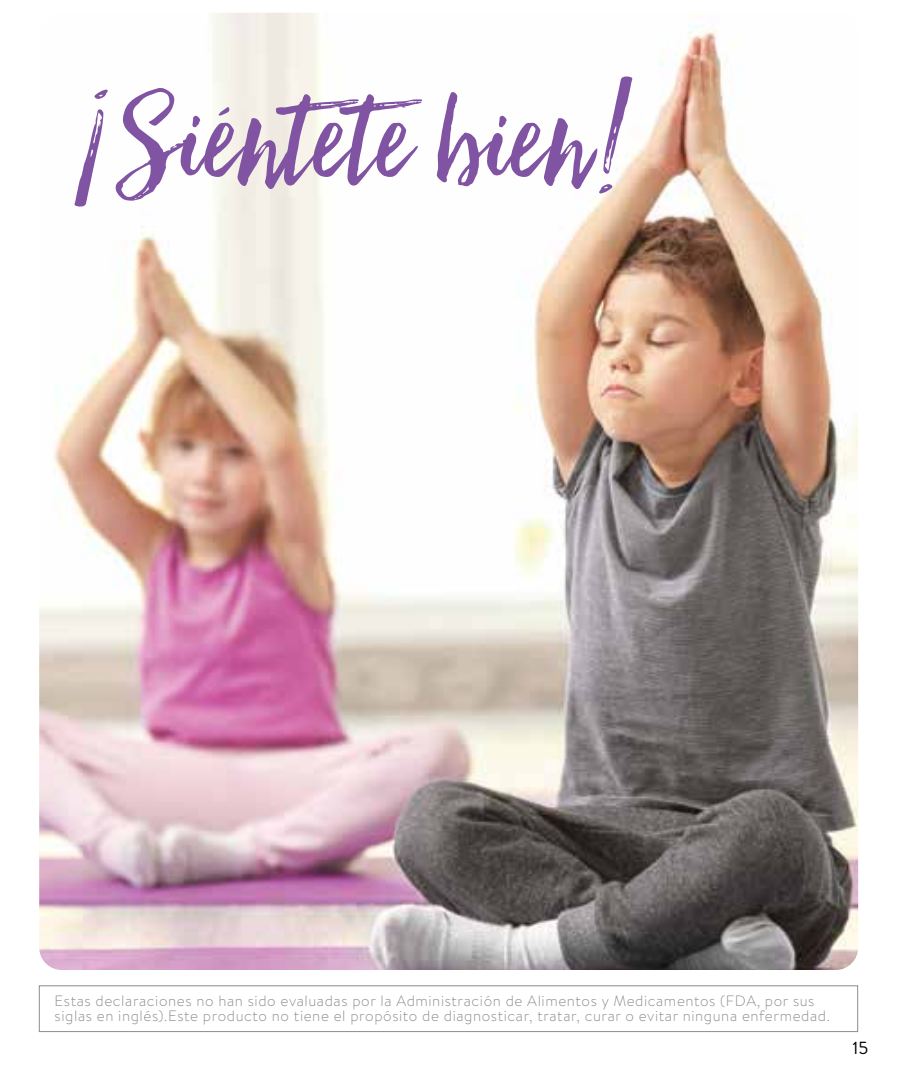
<style>
.page{position:relative;width:900px;height:1080px;background:#fff}
.page>*{position:absolute;margin:0;border:0;box-sizing:border-box;transform-origin:0 0}
.t1{font:167px "Hello Beautiful";color:#8054a2}
.t2{font:17.5px "Brandon Text";color:#000}
.t3{font:300 15px/15px "Brandon Text";letter-spacing:.04em;color:#8a8c8e}
</style>
<div class="page">
<img style="left:39px;top:13px;width:819px;height:957px">
<div style="left:39px;top:986px;width:819px;height:46px;border:1px solid #8a8c8e"></div>
<h1 class="t1" style="left:116px;top:45px;width:522px">Siéntete bien!</h1>
<h1 class="t1" style="left:116px;top:238px;width:47px;rotate:-180deg">!</h1>
<p class="t3" style="left:55px;top:993px;width:777px">Estas declaraciones no han sido evaluadas por la Administración de Alimentos y Medicamentos (FDA, por sus siglas en inglés).Este producto no tiene el propósito de diagnosticar, tratar, curar o evitar ninguna enfermedad.</p>
<p class="t2" style="left:852px;top:1036px;width:17px">15</p>
</div>
